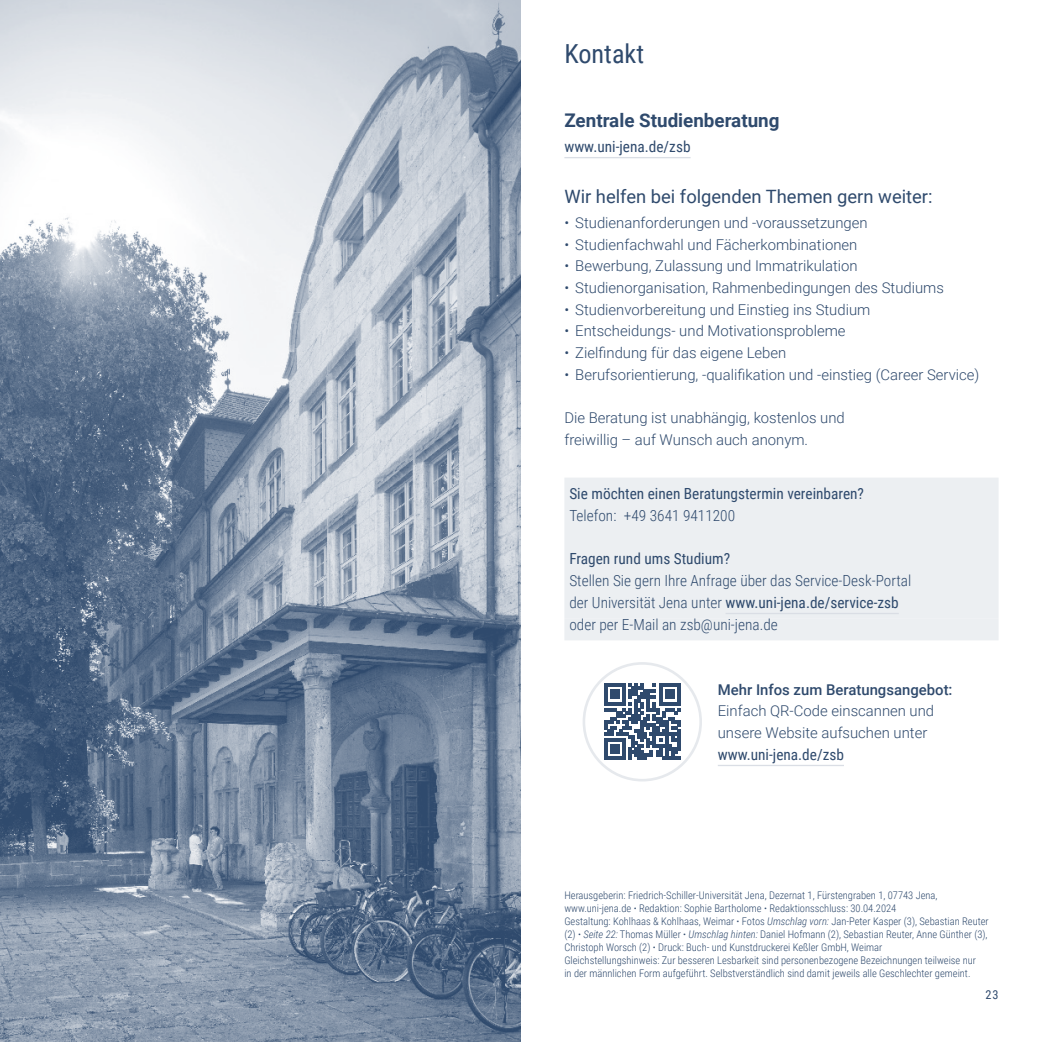
<style>
.page{position:relative;width:1042px;height:1042px;background:#fff}
.page>*{position:absolute;margin:0;border:0;box-sizing:border-box;transform-origin:0 0}
.t1{font:26.25px "Roboto Condensed";color:#2f4a6d}
.t2{font:700 18.9px "Roboto";color:#2f4a6d}
.t3{font:18.38px "Roboto";color:#2f4a6d}
.p_address_6rows{font:300 15.4px/21.7px "Roboto Condensed";color:#2f4a6d}
.p_address_6rows-2{font:15.4px/21.7px "Roboto Condensed";color:#2f4a6d}
.p_address_0_5row_special{font:300 15.4px "Roboto Condensed";color:#2f4a6d}
.t4{font:300 14.88px/21.7px "Roboto";color:#2f4a6d}
.t5{font:12.25px "Roboto Condensed";color:#2f4a6d}
.p_xsmall{font:300 10.5px/13px "Roboto Condensed";color:#2f4a6d}
.s1{font-weight:300}
.s2{font-weight:400}
.s3{font-weight:500}
.s4{font-weight:700}
.s5{font-style:italic}
</style>
<div class="page">
<img style="left:0;top:0;width:521px;height:1042px">
<hr style="left:564px;top:157px;width:126px;height:1px;background:#dadee5">
<div style="left:564px;top:477px;width:434px;height:142px;background:#eceff2"></div>
<hr style="left:725px;top:613px;width:174px;height:1px;background:#dadee5">
<div style="left:564px;top:619px;width:434px;height:21px;background:#eceff2"></div>
<hr style="left:718px;top:765px;width:126px;height:1px;background:#dadee5">
<svg style="left:604px;top:684px;width:76px;height:76px"></svg>
<div style="left:582px;top:662px;width:120px;height:119px;border:3px solid #e6e9ed;border-radius:50%"></div>
<h1 class="t1" style="left:564px;top:36px;width:81px">Kontakt</h1>
<h2 class="t2" style="left:564px;top:107px;width:217px">Zentrale Studienberatung</h2>
<p class="p_address_6rows-2" style="left:564px;top:135px;width:128px">www.uni-jena.de/zsb</p>
<h3 class="t3" style="left:564px;top:183px;width:370px">Wir helfen bei folgenden Themen gern weiter:</h3>
<p class="t4" style="left:564px;top:211px;width:305px">• Studienanforderungen und -voraussetzungen</p>
<p class="t4" style="left:564px;top:233px;width:294px">• Studienfachwahl und Fächerkombinationen</p>
<p class="t4" style="left:564px;top:255px;width:295px">• Bewerbung, Zulassung und Immatrikulation</p>
<p class="t4" style="left:564px;top:276px;width:381px">• Studienorganisation, Rahmenbedingungen des Studiums</p>
<p class="t4" style="left:564px;top:298px;width:307px">• Studienvorbereitung und Einstieg ins Studium</p>
<p class="t4" style="left:564px;top:320px;width:283px">• Entscheidungs- und Motivationsprobleme</p>
<p class="t4" style="left:564px;top:341px;width:223px">• Zielfindung für das eigene Leben</p>
<p class="t4" style="left:564px;top:363px;width:416px">• Berufsorientierung, -qualifikation und -einstieg (Career Service)</p>
<p class="t4" style="left:564px;top:407px;width:282px">Die Beratung ist unabhängig, kostenlos und freiwillig – auf Wunsch auch anonym.</p>
<p class="p_address_6rows-2" style="left:569px;top:482px;width:296px">Sie möchten einen Beratungstermin vereinbaren?<br><span class="s1">Telefon: +49 3641 9411200</span></p>
<p class="p_address_6rows" style="left:569px;top:547px;width:343px"><span class="s2">Fragen rund ums Studium?<br></span>Stellen Sie gern Ihre Anfrage über das Service-Desk-Portal der Universität Jena unter <span class="s2">www.uni-jena.de/service-zsb</span></p>
<p class="p_address_0_5row_special" style="left:569px;top:613px;width:210px">oder per E-Mail an zsb@uni-jena.de</p>
<p class="t4" style="left:718px;top:678px;width:236px"><span class="s3">Mehr Infos zum Beratungsangebot:<br></span>Einfach QR-Code einscannen und unsere Website aufsuchen unter</p>
<p class="p_address_6rows-2" style="left:718px;top:743px;width:128px">www.uni-jena.de/zsb</p>
<p class="p_xsmall" style="left:564px;top:888px;width:426px">Herausgeberin: Friedrich-Schiller-Universität Jena, Dezernat 1, Fürsten graben 1, 07743 Jena, www.uni-jena.de <span class="s4">·</span> Redaktion: Sophie Bartholome <span class="s4">·</span> Redaktionsschluss: 30.04.2024<br>Gestaltung: Kohlhaas &amp; Kohlhaas, Weimar <span class="s4">·</span> Fotos <span class="s5">Umschlag vorn:</span> Jan-Peter Kasper (3), Sebastian Reuter (2) <span class="s4">·</span> <span class="s5">Seite 22:</span> Thomas Müller <span class="s4">·</span> <span class="s5">Umschlag hinten:</span> Daniel H ofmann (2), Sebastian Reuter, Anne Günther (3), Christoph Worsch (2) <span class="s4">·</span> Druck: Buch- und Kunstdruckerei Keßler GmbH, Weimar<br>Gleichstellungshinweis: Zur besseren Lesbarkeit sind personenbezogene Bezeichnungen teilweise nur<br>in der männlichen Form aufgeführt. Selbstverständlich sind damit jeweils alle Geschlechter gemeint.</p>
<p class="t5" style="left:985px;top:985px;width:15px">23</p>
</div>
